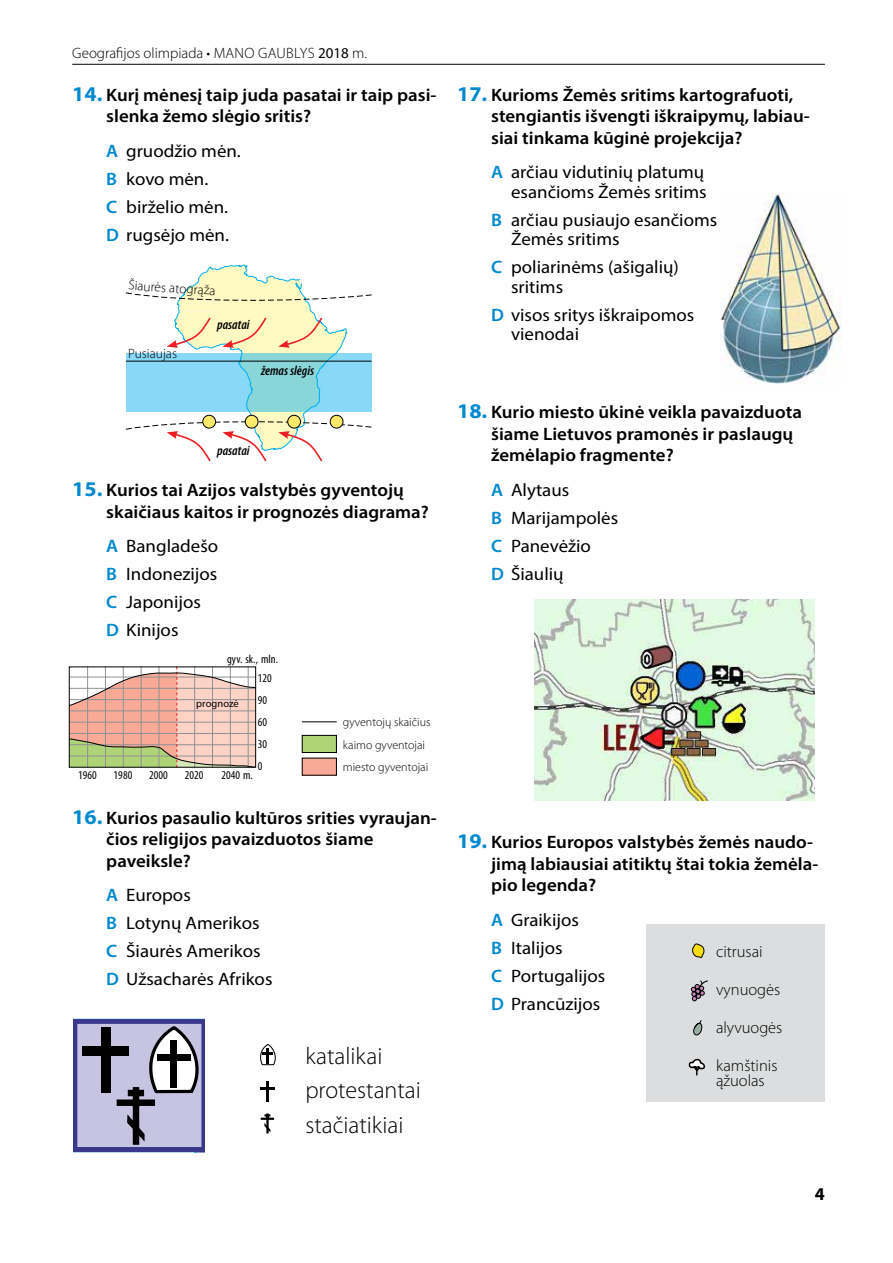
<style>
.page{position:relative;width:893px;height:1263px;background:#fff}
.page>*{position:absolute;margin:0;border:0;box-sizing:border-box;transform-origin:0 0}
.t1{font:300 24px/34.7px "Myriad Pro";color:#000}
.t2{font:600 18px/21.6px "Myriad Pro";color:#000;scale:1.05 1}
.t3{font:18px/28px "Myriad Pro";color:#000;scale:1.05 1}
.t4{font:700 18px "Myriad Pro";color:#000}
.t5{font:300 16.5px/15.3px "Myriad Pro";color:#000}
.t6{font:300 15px "Myriad Pro";color:#000}
.t7{font:italic 600 condensed 13.5px "Myriad Pro";color:#000}
.t8{font:300 13.5px "Myriad Pro";color:#000}
.t9{font:300 12px/22.6px "Myriad Pro";color:#000}
.t10{font:condensed 12px/22px "Myriad Pro";letter-spacing:.005em;color:#000}
.t11{font:10.5px "Myriad Pro";letter-spacing:.005em;color:#000}
.s1{font-weight:400}
.s2{font-weight:700;font-size:21px;color:#0089cf}
.s3{font-weight:600;color:#0089cf}
</style>
<div class="page">
<hr style="left:72px;top:64px;width:753px;height:1px;background:#000">
<svg style="left:68px;top:666px;width:188px;height:102px;background:#dabaa7"></svg>
<hr style="left:302px;top:721px;width:35px;height:1px;background:#000">
<div style="left:302px;top:735px;width:34px;height:17px;background:#aed477"></div>
<div style="left:302px;top:735px;width:35px;height:18px;border:1px solid #000"></div>
<div style="left:302px;top:758px;width:34px;height:17px;background:#f8aa97"></div>
<img style="left:721px;top:193px;width:120px;height:191px">
<img style="left:535px;top:599px;width:280px;height:201px">
<div style="left:646px;top:925px;width:179px;height:177px;background:#dcddde"></div>
<svg style="left:692px;top:943px;width:13px;height:15px"></svg>
<svg style="left:690px;top:980px;width:18px;height:22px"></svg>
<svg style="left:693px;top:1020px;width:10px;height:16px"></svg>
<svg style="left:689px;top:1058px;width:17px;height:18px"></svg>
<svg style="left:74px;top:1019px;width:131px;height:133px;background:#9f9dbb"></svg>
<div style="left:133px;top:1087px;width:6px;height:58px;background:#000"></div>
<div style="left:128px;top:1090px;width:16px;height:6px;background:#000"></div>
<div style="left:117px;top:1099px;width:38px;height:7px;background:#000"></div>
<hr style="left:266px;top:1081px;width:3px;height:21px;background:#000">
<hr style="left:260px;top:1087px;width:15px;height:3px;background:#000">
<svg style="left:260px;top:1044px;width:16px;height:22px"></svg>
<hr style="left:266px;top:1113px;width:3px;height:20px;background:#000">
<svg style="left:261px;top:1114px;width:13px;height:18px"></svg>
<svg style="left:125px;top:264px;width:247px;height:198px"></svg>
<p class="t6" style="left:72px;top:44px;width:296px">Geografijos olimpiada • Mano Gaublys <span class="s1">2018</span> m.</p>
<p class="t2" style="left:106px;top:83px;width:316px;text-indent:-34px"><span class="s2">14.</span> Kurį mėnesį taip juda pasatai ir taip pasi&shy;slenka žemo slėgio sritis?</p>
<p class="t3" style="left:106px;top:136px;width:130px"><span class="s3">A</span> gruodžio mėn.<br><span class="s3">B</span> kovo mėn.<br><span class="s3">C</span> birželio mėn.<br><span class="s3">D</span> rugsėjo mėn.</p>
<p class="t8" style="left:151px;top:279px;width:26px;rotate:4deg">rės a</p>
<p class="t8" style="left:176px;top:281px;width:30px;rotate:3deg">togrą</p>
<p class="t8" style="left:128px;top:346px;width:51px">Pusiaujas</p>
<p class="t7" style="left:217px;top:317px;width:34px">pasatai</p>
<p class="t7" style="left:261px;top:364px;width:55px">žemas slėgis</p>
<p class="t7" style="left:217px;top:444px;width:34px">pasatai</p>
<p class="t2" style="left:106px;top:479px;width:309px;text-indent:-34px"><span class="s2">15.</span> Kurios tai Azijos valstybės gyventojų skaičiaus kaitos ir prognozės diagrama?</p>
<p class="t3" style="left:106px;top:532px;width:108px"><span class="s3">A</span> Bangladešo<br><span class="s3">B</span> Indonezijos<br><span class="s3">C</span> Japonijos<br><span class="s3">D</span> Kinijos</p>
<p class="t10" style="left:227px;top:648px;width:53px">gyv. sk., mln.</p>
<p class="t11" style="left:196px;top:697px;width:44px">prognozė</p>
<p class="t10" style="left:258px;top:666px;width:16px">120<br>90<br>60<br>30<br>0</p>
<p class="t10" style="left:78px;top:764px;width:20px">1960</p>
<p class="t10" style="left:114px;top:764px;width:20px">1980</p>
<p class="t10" style="left:149px;top:764px;width:20px">2000</p>
<p class="t10" style="left:185px;top:764px;width:20px">2020</p>
<p class="t10" style="left:221px;top:764px;width:33px">2040 m.</p>
<p class="t9" style="left:343px;top:710px;width:89px">gyventojų skaičius kaimo gyventojai miesto gyventojai</p>
<p class="t2" style="left:106px;top:806px;width:316px;text-indent:-34px"><span class="s2">16.</span> Kurios pasaulio kultūros srities vyraujan&shy;čios religijos pavaizduotos šiame paveiksle?</p>
<p class="t3" style="left:106px;top:881px;width:160px"><span class="s3">A</span> Europos<br><span class="s3">B</span> Lotynų Amerikos<br><span class="s3">C</span> Šiaurės Amerikos<br><span class="s3">D</span> Užsacharės Afrikos</p>
<h1 class="t1" style="left:305px;top:1039px;width:117px">katalikai protestantai stačiatikiai</h1>
<p class="t2" style="left:491px;top:83px;width:305px;text-indent:-34px"><span class="s2">17.</span> Kurioms Žemės sritims kartografuoti, stengiantis išvengti iškraipymų, labiau&shy;siai tinkama kūginė projekcija?</p>
<p class="t3" style="left:491px;top:162px;width:207px;line-height:19.5px;text-align:right"><span class="s3">A</span> arčiau vidutinių platumų esančioms Žemės sritims</p>
<p class="t3" style="left:511px;top:210px;width:198px;line-height:19.5px;text-indent:-20px"><span class="s3">B</span> arčiau pusiaujo esančioms<br>Žemės sritims</p>
<p class="t3" style="left:511px;top:257px;width:161px;line-height:19.5px;text-indent:-20px"><span class="s3">C</span> poliarinėms (ašigalių) sritims</p>
<p class="t3" style="left:511px;top:305px;width:176px;line-height:19.5px;text-indent:-20px"><span class="s3">D</span> visos sritys iškraipomos vienodai</p>
<p class="t2" style="left:491px;top:401px;width:297px;text-indent:-34px"><span class="s2">18.</span> Kurio miesto ūkinė veikla pavaizduota šiame Lietuvos pramonės ir paslaugų žemėlapio fragmente?</p>
<p class="t3" style="left:491px;top:475px;width:123px"><span class="s3">A</span> Alytaus<br><span class="s3">B</span> Marijampolės<br><span class="s3">C</span> Panevėžio<br><span class="s3">D</span> Šiaulių</p>
<p class="t2" style="left:491px;top:831px;width:313px;text-indent:-34px"><span class="s2">19.</span> Kurios Europos valstybės žemės naudo&shy;jimą labiausiai atitiktų štai tokia žemėla&shy;pio legenda?</p>
<p class="t3" style="left:491px;top:905px;width:110px"><span class="s3">A</span> Graikijos<br><span class="s3">B</span> Italijos<br><span class="s3">C</span> Portugalijos<br><span class="s3">D</span> Prancūzijos</p>
<p class="t5" style="left:716px;top:944px;width:48px">citrusai</p>
<p class="t5" style="left:716px;top:982px;width:66px">vynuogės</p>
<p class="t5" style="left:716px;top:1020px;width:68px">alyvuogės</p>
<p class="t5" style="left:716px;top:1058px;width:63px">kamštinis ąžuolas</p>
<p class="t4" style="left:815px;top:1182px;width:11px">4</p>
</div>
